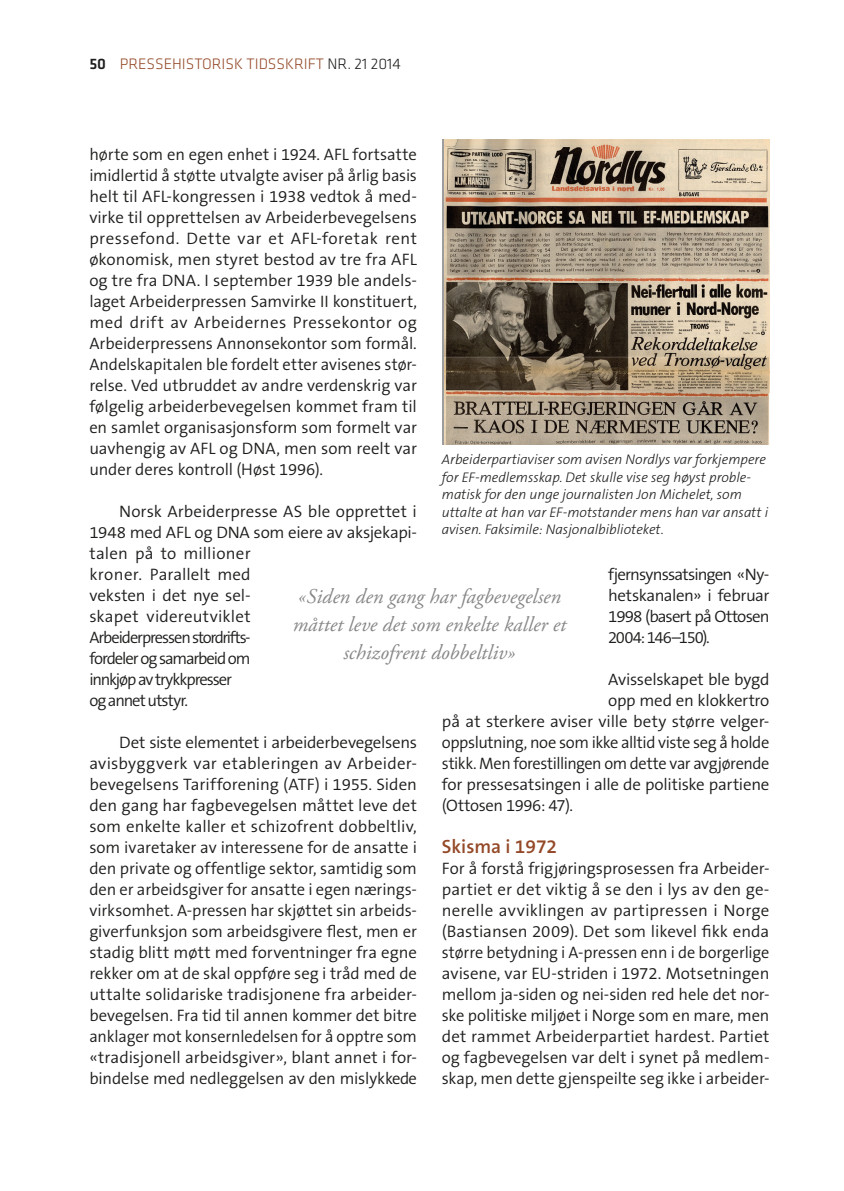
<style>
.page{position:relative;width:844px;height:1191px;background:#fff}
.page>*{position:absolute;margin:0;border:0;box-sizing:border-box;transform-origin:0 0}
.NPF_sitater{font:italic 21px/28px "Adobe Garamond Pro";color:#878787;text-align:center}
.NPF_mellomtittel_niv{font:600 19.25px "The Sans B6";color:#944928}
.NPF_brødtekst_m_innr{font:300 16.62px/21px "The Sans B4";letter-spacing:-.01em;color:#1d1d1b;text-align:justify}
.NPF_brødtekst{font:300 16.62px/21px "The Sans B4";letter-spacing:-.015em;color:#1d1d1b;text-align:justify}
.NPF_brødtekst-2{font:300 16.62px "The Sans B4";letter-spacing:-.055em;color:#1d1d1b}
.t1{font:300 15.75px "Klavika Basic";color:#944928}
.NPF_billedtekst{font:italic 300 14px/17.5px "The Sans B3";color:#1d1d1b}
.s1{font-weight:500;color:#1d1d1b}
.s2{color:#1d1d1b}
</style>
<div class="page">
<img style="left:444px;top:140px;width:325px;height:304px">
<p class="t1" style="left:89px;top:54px;width:313px"><span class="s1">50</span> PRESSEHISTORISK TIDSSKRIFT <span class="s2">NR. 21 2014</span></p>
<p class="NPF_brødtekst_m_innr" style="left:89px;top:144px;width:329px">hørte som en egen enhet i 1924. AFL fortsatte imidlertid å støtte utvalgte aviser på årlig basis helt til AFL-kongressen i 1938 vedtok å med&shy;virke til opprettelsen av Arbeiderbevegelsens pressefond. Dette var et AFL-foretak rent økonomisk, men styret bestod av tre fra AFL og tre fra DNA. I september 1939 ble andels&shy;laget Arbeiderpressen Samvirke II konstituert, med drift av Arbeidernes Pressekontor og Arbeiderpressens Annonsekontor som formål.<br>Andelskapitalen ble fordelt etter avisenes stør&shy;relse. Ved utbruddet av andre verdenskrig var følgelig arbeiderbevegelsen kommet fram til en samlet organisasjonsform som formelt var uavhengig av AFL og DNA, men som reelt var under deres kontroll (Høst 1996).</p>
<p class="NPF_brødtekst_m_innr" style="left:89px;top:501px;width:329px;text-align:left;text-indent:30px">Norsk Arbeiderpresse AS ble opprettet i<br>1948 med AFL og DNA som eiere av aksjekapi&shy;talen på to millioner<br>kroner. Parallelt med<br>veksten i det nye sel-<br>skapet videreutviklet<br>Arbeiderpressen stordrifts-<br>fordeler og samarbeid om<br>innkjøp av trykkpresser</p>
<p class="NPF_brødtekst-2" style="left:89px;top:692px;width:100px">og annet utstyr.</p>
<p class="NPF_brødtekst_m_innr" style="left:89px;top:732px;width:329px;text-indent:30px">Det siste elementet i arbeiderbevegelsens avisbyggverk var etableringen av Arbeider&shy;bevegelsens Tarifforening (ATF) i 1955. Siden den gang har fagbevegelsen måttet leve det som enkelte kaller et schizofrent dobbeltliv, som ivaretaker av interessene for de ansatte i den private og offentlige sektor, samtidig som den er arbeidsgiver for ansatte i egen nærings&shy;virksomhet. A-pressen har skjøttet sin arbeids&shy;giverfunksjon som arbeidsgivere flest, men er stadig blitt møtt med forventninger fra egne rekker om at de skal oppføre seg i tråd med de uttalte solidariske tradisjonene fra arbeider&shy;bevegelsen. Fra tid til annen kommer det bitre anklager mot konsernledelsen for å opptre som «tradisjonell arbeidsgiver», blant annet i for&shy;bindelse med nedleggelsen av den mislykkede</p>
<p class="NPF_billedtekst" style="left:441px;top:451px;width:328px">Arbeiderpartiaviser som avisen Nordlys var forkjempere for EF-medlemsskap. Det skulle vise seg høyst proble&shy;matisk for den unge journalisten Jon Michelet, som uttalte at han var EF-motstander mens han var ansatt i avisen. Faksimile: Nasjonalbiblioteket.</p>
<p class="NPF_brødtekst_m_innr" style="left:608px;top:564px;width:163px">fjernsynssatsingen «Ny&shy;hetskanalen» i februar 1998 (basert på Ottosen 2004: 146–150).</p>
<p class="NPF_brødtekst" style="left:608px;top:669px;width:163px">Avisselskapet ble bygd</p>
<p class="NPF_brødtekst" style="left:608px;top:690px;width:163px">opp med en klokkertro</p>
<p class="NPF_brødtekst" style="left:441px;top:711px;width:329px">på at sterkere aviser ville bety større velger-</p>
<p class="NPF_brødtekst" style="left:441px;top:732px;width:329px">oppslutning, noe som ikke alltid viste seg å holde</p>
<p class="NPF_brødtekst" style="left:441px;top:753px;width:329px">stikk. Men forestillingen om dette var avgjørende</p>
<p class="NPF_brødtekst" style="left:441px;top:774px;width:329px">for pressesatsingen i alle de politiske partiene</p>
<p class="NPF_brødtekst" style="left:441px;top:795px;width:133px">(Ottosen 1996: 47).</p>
<p class="NPF_mellomtittel_niv" style="left:441px;top:836px;width:117px">Skisma i 1972</p>
<p class="NPF_brødtekst" style="left:441px;top:858px;width:329px">For å forstå frigjøringsprosessen fra Arbeider&shy;partiet er det viktig å se den i lys av den ge&shy;nerelle avviklingen av partipressen i Norge (Bastiansen 2009). Det som likevel fikk enda større betydning i A-pressen enn i de borgerlige avisene, var EU-striden i 1972. Motsetningen mellom ja-siden og nei-siden red hele det nor&shy;ske politiske miljøet i Norge som en mare, men det rammet Arbeiderpartiet hardest. Partiet og fagbevegelsen var delt i synet på medlem&shy;skap, men dette gjenspeilte seg ikke i arbeider-</p>
<p class="NPF_sitater" style="left:298px;top:583px;width:264px">«Siden den gang har fagbevegelsen</p>
<p class="NPF_sitater" style="left:293px;top:611px;width:275px">måttet leve det som enkelte kaller et schizofrent dobbeltliv»</p>
</div>
